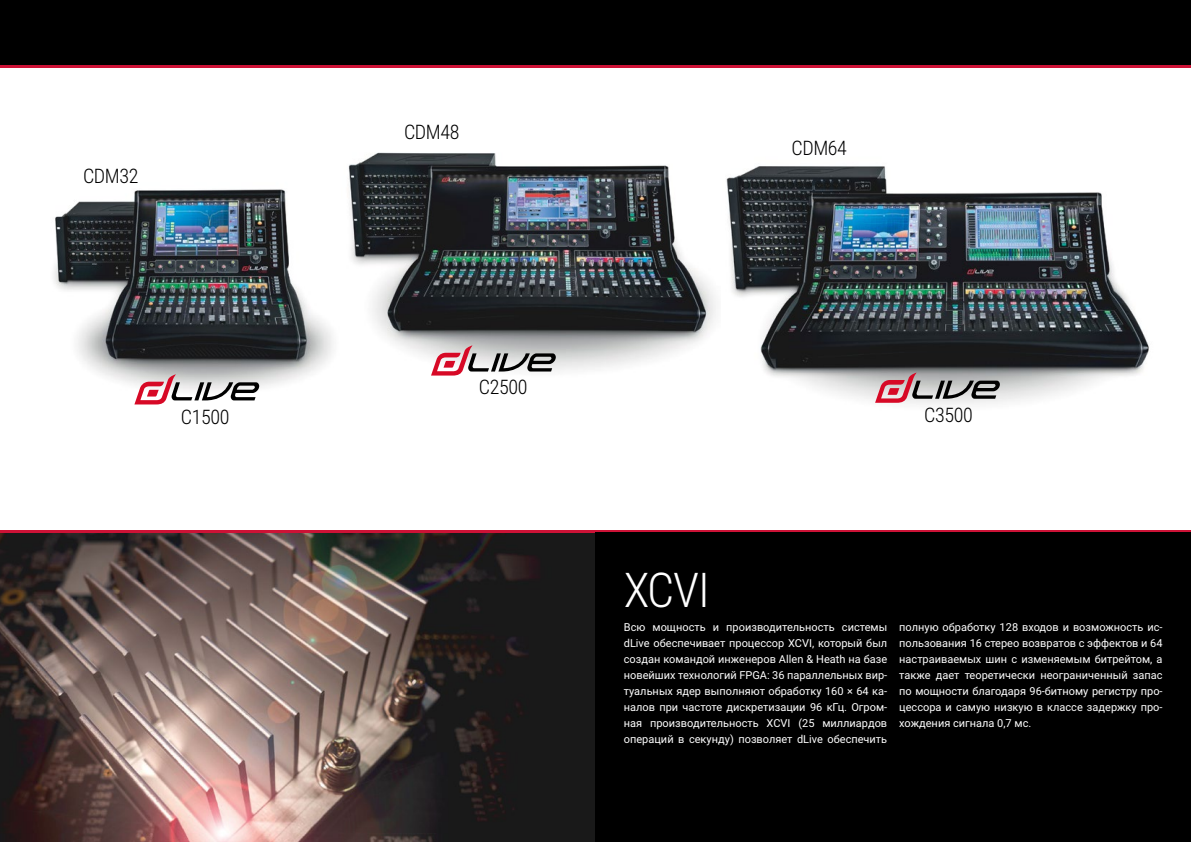
<style>
.page{position:relative;width:1191px;height:842px;background:#fff}
.page>*{position:absolute;margin:0;border:0;box-sizing:border-box;transform-origin:0 0}
.t1{font:300 48px "Roboto Condensed";color:#fff}
.t2{font:300 20px "Roboto Condensed";letter-spacing:-.02em;color:#000}
.t3{font:11px/16px "Roboto";color:#fff;text-align:justify}
</style>
<div class="page">
<img style="left:54px;top:189px;width:279px;height:216px">
<img style="left:726px;top:166px;width:423px;height:239px">
<img style="left:0;top:533px;width:595px;height:309px">
<img style="left:348px;top:152px;width:368px;height:219px">
<div style="left:0;top:0;width:1191px;height:65px;background:#000"></div>
<hr style="left:0;top:65px;width:1191px;height:3px;background:#cd1236">
<hr style="left:0;top:530px;width:1191px;height:3px;background:#cd1236">
<div style="left:595px;top:533px;width:596px;height:309px;background:#000"></div>
<svg style="left:134px;top:374px;width:125px;height:30px"></svg>
<svg style="left:431px;top:345px;width:125px;height:31px"></svg>
<svg style="left:875px;top:372px;width:124px;height:31px;background:#a99195"></svg>
<h2 class="t2" style="left:83px;top:161px;width:57px">CDM32</h2>
<h2 class="t2" style="left:181px;top:403px;width:50px">C1500</h2>
<h2 class="t2" style="left:404px;top:118px;width:57px">CDM48</h2>
<h2 class="t2" style="left:479px;top:373px;width:50px">C2500</h2>
<h2 class="t2" style="left:791px;top:134px;width:57px">CDM64</h2>
<h2 class="t2" style="left:924px;top:401px;width:50px">C3500</h2>
<h1 class="t1" style="left:624px;top:556px;width:88px">XCVI</h1>
<p class="t3" style="left:624px;top:618px;width:265px">Всю мощность и производительность системы dLive обеспечивает процессор XCVI, который был создан командой инженеров Allen &amp; Heath на базе новейших технологий FPGA: 36 параллельных вир&shy;туальных ядер выполняют обработку 160 × 64 ка&shy;налов при частоте дискретизации 96 кГц. Огром&shy;ная производительность XCVI (25 миллиардов операций в секунду) позволяет dLive обеспечить</p>
<p class="t3" style="left:899px;top:618px;width:265px">полную обработку 128 входов и возможность ис&shy;пользования 16 стерео возвратов с эффектов и 64 настраиваемых шин с изменяемым битрейтом, а также дает теоретически неограниченный запас по мощности благодаря 96-битному регистру про&shy;цессора и самую низкую в классе задержку про&shy;хождения сигнала 0,7 мс.</p>
</div>
